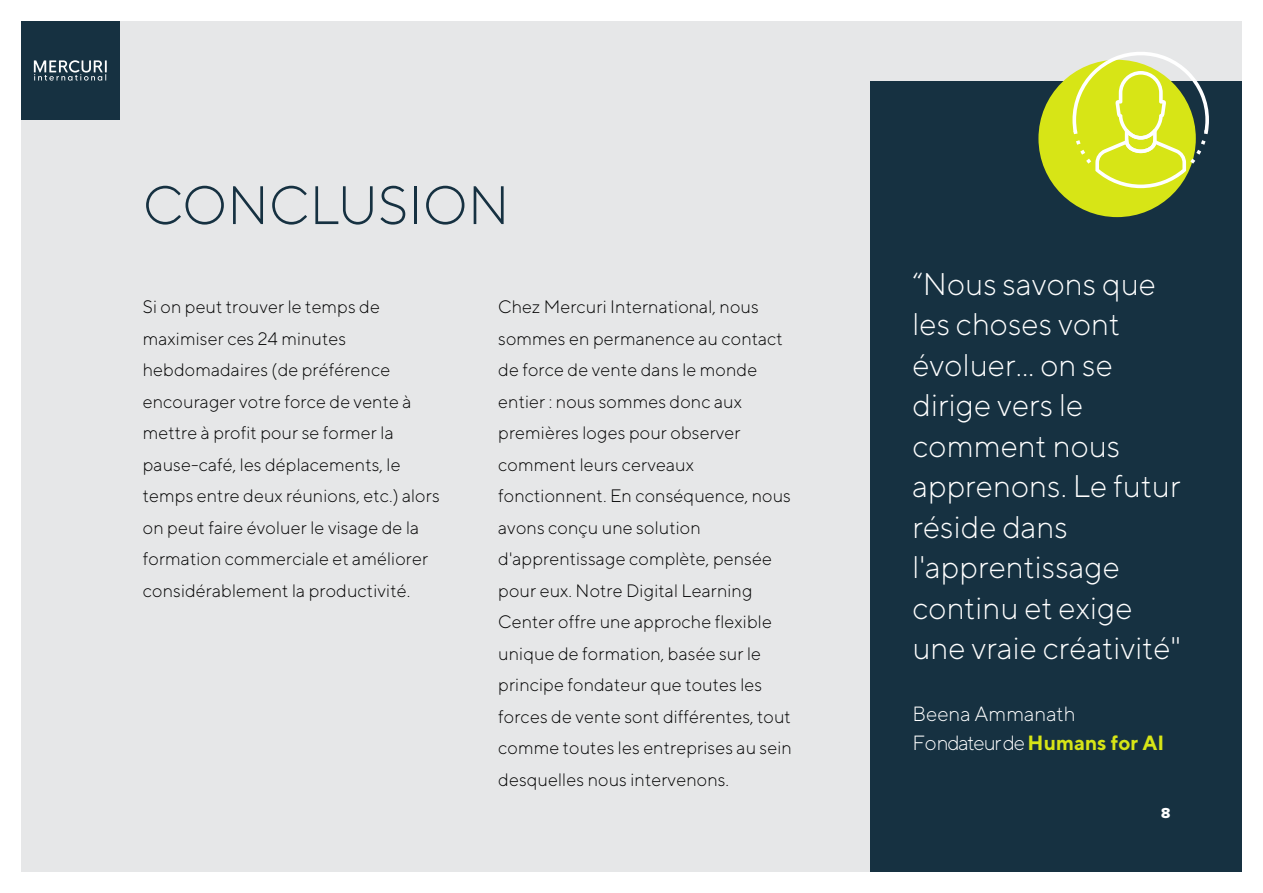
<style>
.page{position:relative;width:1263px;height:893px;background:#fff}
.page>*{position:absolute;margin:0;border:0;box-sizing:border-box;transform-origin:0 0}
.t1{font:300 54px "TT Norms";color:#163141}
.t2{font:300 31.2px/40.5px "TT Norms";color:#fff}
.t3{font:300 20.55px/28.3px "TT Norms";color:#fff}
.t4{font:300 18px/31.5px "TT Norms";letter-spacing:.005em;color:#000}
.t5{font:15px "Proxima Nova Extrabld";color:#fff}
.s1{font-weight:700;color:#d7e516}
</style>
<div class="page">
<div style="left:21px;top:21px;width:1221px;height:851px;background:#e6e7e8"></div>
<div style="left:21px;top:21px;width:98px;height:98px;background:#163141"></div>
<svg style="left:34px;top:60px;width:73px;height:21px"></svg>
<div style="left:871px;top:81px;width:371px;height:791px;background:#163141"></div>
<div style="left:1038px;top:60px;width:158px;height:157px;background:#d7e516;border-radius:50%"></div>
<svg style="left:1072px;top:52px;width:137px;height:136px"></svg>
<h1 class="t1" style="left:143px;top:172px;width:368px">CONCLUSION</h1>
<p class="t4" style="left:143px;top:291px;width:298px">Si on peut trouver le temps de maximiser ces 24 minutes hebdomadaires (de préférence encourager votre force de vente à mettre à profit pour se former la pause-café, les déplacements, le temps entre deux réunions, etc.) alors on peut faire évoluer le visage de la formation commerciale et améliorer considérablement la productivité.</p>
<p class="t4" style="left:498px;top:291px;width:295px">Chez Mercuri International, nous sommes en permanence au contact de force de vente dans le monde entier : nous sommes donc aux premières loges pour observer comment leurs cerveaux fonctionnent. En conséquence, nous avons conçu une solution d'apprentissage complète, pensée pour eux. Notre Digital Learning<br>Center offre une approche flexible unique de formation, basée sur le principe fondateur que toutes les forces de vente sont différentes, tout comme toutes les entreprises au sein desquelles nous intervenons.</p>
<h2 class="t2" style="left:912px;top:263px;width:270px">“Nous savons que les choses vont évoluer... on se dirige vers le comment nous apprenons. Le futur réside dans l'apprentissage continu et exige une vraie créativité"</h2>
<p class="t3" style="left:912px;top:699px;width:253px">Beena Ammanath<br>Fondateur de<span class="s1">Humans for AI</span></p>
<p class="t5" style="left:1161px;top:804px;width:11px">8</p>
</div>
